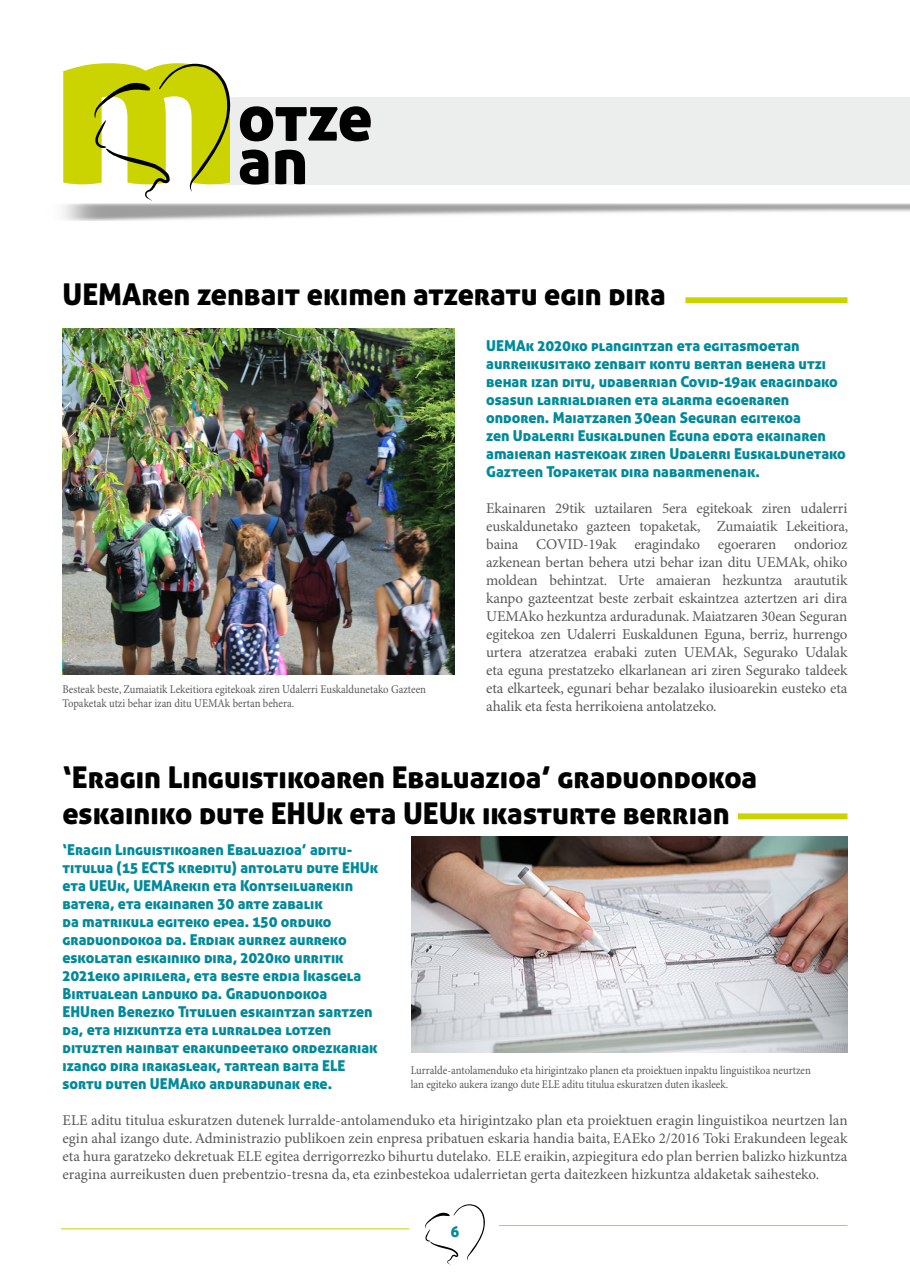
<style>
.page{position:relative;width:910px;height:1280px;background:#fff}
.page>*{position:absolute;margin:0;border:0;box-sizing:border-box;transform-origin:0 0}
.t1{font:226.8px "Aller Display";color:#cbd300}
.t2{font:64.8px "Aller Display";letter-spacing:-.005em;color:#000}
.t3{font:30px/36px "Aller Display";color:#000}
.t4{font:15px/18px "Minion Pro";letter-spacing:-.005em;color:#58585a;text-align:justify}
.t5{font:15px/18px "Aller Display";color:#008a9b}
.t6{font:11.85px/14.2px "Minion Pro";color:#58585a;scale:.9 1}
</style>
<div class="page">
<svg style="left:425px;top:1204px;width:60px;height:61px"></svg>
<hr style="left:61px;top:1228px;width:348px;height:1px;background:#cbd300">
<hr style="left:499px;top:1225px;width:348px;height:1px;background:#cbd300">
<img style="left:63px;top:329px;width:392px;height:345px">
<div style="left:685px;top:297px;width:162px;height:6px;background:#cbd300"></div>
<img style="left:411px;top:837px;width:436px;height:216px">
<div style="left:738px;top:813px;width:109px;height:6px;background:#cbd300"></div>
<div style="left:219px;top:97px;width:691px;height:87px;background:#eceded"></div>
<svg style="left:94px;top:64px;width:136px;height:137px"></svg>
<h1 class="t1" style="left:51px;top:-43px;width:192px">m</h1>
<h2 class="t2" style="left:238px;top:76px;width:136px">otze</h2>
<h2 class="t2" style="left:238px;top:119px;width:72px">an</h2>
<h3 class="t3" style="left:63px;top:276px;width:605px">UEMAren zenbait ekimen atzeratu egin dira</h3>
<p class="t6" style="left:63px;top:683px;width:405px">Besteak beste, Zumaiatik Lekeitiora egitekoak ziren Udalerri Euskaldunetako Gazteen<br>Topaketak utzi behar izan ditu UEMAk bertan behera.</p>
<p class="t5" style="left:486px;top:336px;width:361px">UEMAk 2020ko plangintzan eta egitasmoetan aurreikusitako zenbait kontu bertan behera utzi behar izan ditu, udaberrian Covid-19ak eragindako osasun larrialdiaren eta alarma egoeraren ondoren. Maiatzaren 30ean Seguran egitekoa<br>zen Udalerri Euskaldunen Eguna edota ekainaren amaieran hastekoak ziren Udalerri Euskaldunetako Gazteen Topaketak dira nabarmenenak.</p>
<p class="t4" style="left:486px;top:499px;width:364px">Ekainaren 29tik uztailaren 5era egitekoak ziren udalerri euskaldunetako gazteen topaketak, Zumaiatik Lekeitiora, baina COVID-19ak eragindako egoeraren ondorioz azkenean bertan behera utzi behar izan ditu UEMAk, ohiko moldean behintzat. Urte amaieran hezkuntza araututik kanpo gazteentzat beste zerbait eskaintzea aztertzen ari dira UEMAko hezkuntza arduradunak. Maiatzaren 30ean Seguran egitekoa zen Udalerri Euskaldunen Eguna, berriz, hurrengo urtera atzeratzea erabaki zuten UEMAk, Segurako Udalak eta eguna prestatzeko elkarlanean ari ziren Segurako taldeek eta elkarteek, egunari behar bezalako ilusioarekin eusteko eta ahalik eta festa herrikoiena antolatzeko.</p>
<h3 class="t3" style="left:63px;top:758px;width:696px">‘Eragin Linguistikoaren Ebaluazioa’ graduondokoa eskainiko dute EHUk eta UEUk ikasturte berrian</h3>
<p class="t5" style="left:63px;top:840px;width:317px">‘Eragin Linguistikoaren Ebaluazioa’ aditu&shy;titulua (15 ECTS kreditu) antolatu dute EHUk eta UEUk, UEMArekin eta Kontseiluarekin batera, eta ekainaren 30 arte zabalik<br>da matrikula egiteko epea. 150 orduko graduondokoa da. Erdiak aurrez aurreko eskolatan eskainiko dira, 2020ko urritik 2021eko apirilera, eta beste erdia Ikasgela Birtualean landuko da. Graduondokoa EHUren Berezko Tituluen eskaintzan sartzen da, eta hizkuntza eta lurraldea lotzen dituzten hainbat erakundeetako ordezkariak izango dira irakasleak, tartean baita ELE sortu duten UEMAko arduradunak ere.</p>
<p class="t6" style="left:411px;top:1064px;width:446px">Lurralde-antolamenduko eta hirigintzako planen eta proiektuen inpaktu linguistikoa neurtzen lan egiteko aukera izango dute ELE aditu titulua eskuratzen duten ikasleek.</p>
<p class="t4" style="left:63px;top:1111px;width:786px">ELE aditu titulua eskuratzen dutenek lurralde-antolamenduko eta hirigintzako plan eta proiektuen eragin linguistikoa neurtzen lan egin ahal izango dute. Administrazio publikoen zein enpresa pribatuen eskaria handia baita, EAEko 2/2016 Toki Erakundeen legeak eta hura garatzeko dekretuak ELE egitea derrigorrezko bihurtu dutelako. ELE eraikin, azpiegitura edo plan berrien balizko hizkuntza eragina aurreikusten duen prebentzio-tresna da, eta ezinbestekoa udalerrietan gerta daitezkeen hizkuntza aldaketak saihesteko.</p>
<p class="t5" style="left:450px;top:1222px;width:10px">6</p>
</div>
